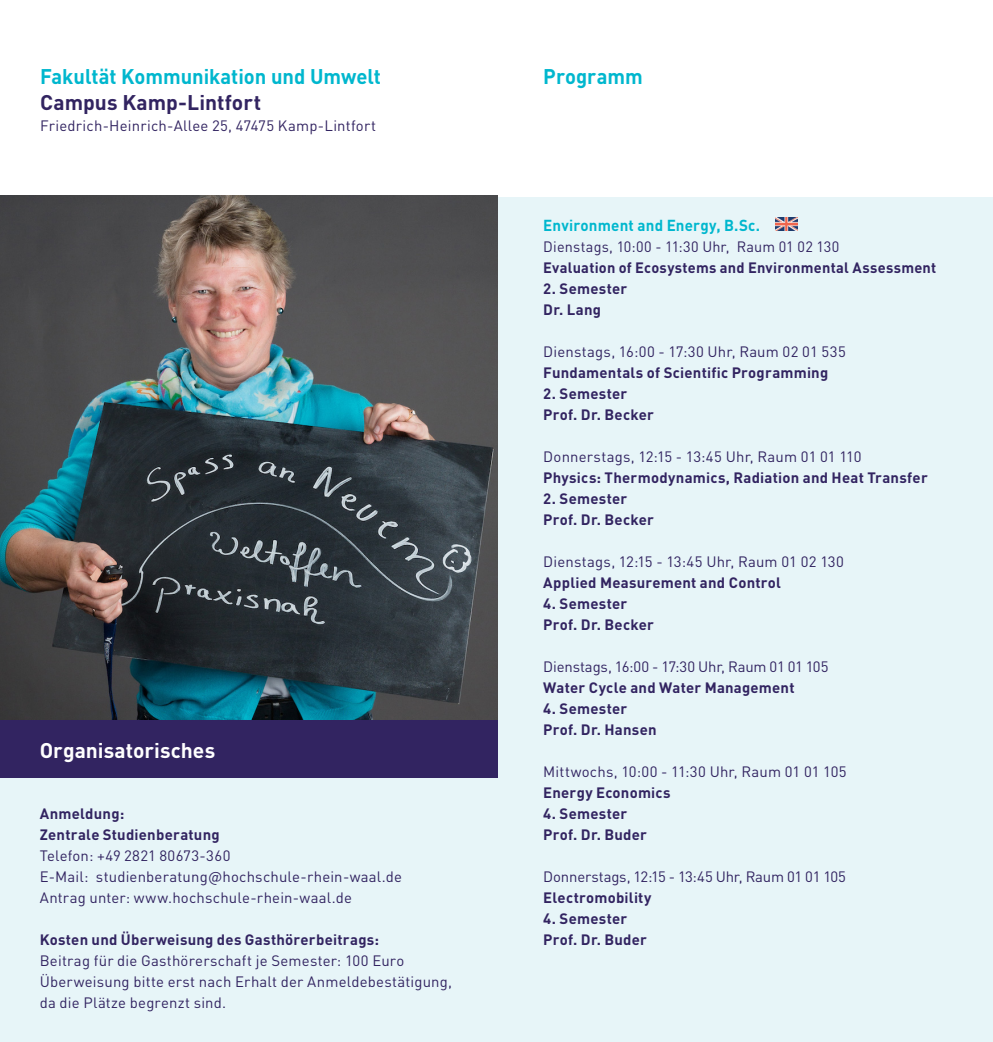
<style>
.page{position:relative;width:993px;height:1042px;background:#fff}
.page>*{position:absolute;margin:0;border:0;box-sizing:border-box;transform-origin:0 0}
.t1{font:700 21px "DINOT";color:#00b7ce;scale:.96 1}
.HRW_Headlines_M2{font:700 21px "DINOT";color:#322461}
.t2{font:700 21px "DINOT";color:#fff}
.t3{font:700 15.75px "DINOT";letter-spacing:.01em;color:#00b7ce;scale:.96 1}
.HSRW_Fließtext_DIN{font:14.88px/21px "DINOT";letter-spacing:.01em;color:#322461}
.t4{font:700 14.88px/21px "DINOT";letter-spacing:.015em;color:#322461}
.HSRW_Fließtext_DIN-2{font:14.88px "DINOT";letter-spacing:-.015em;color:#322461}
.s1{font-weight:700}
</style>
<div class="page">
<div style="left:0;top:197px;width:992px;height:845px;background:#e7f5f8"></div>
<div style="left:0;top:717px;width:497px;height:60px;background:#322461"></div>
<img style="left:0;top:196px;width:497px;height:523px">
<img style="left:775px;top:217px;width:22px;height:13px">
<p class="t1" style="left:40px;top:63px;width:356px">Fakultät Kommunikation und Umwelt</p>
<p class="HRW_Headlines_M2" style="left:40px;top:89px;width:222px">Campus Kamp-Lintfort</p>
<p class="HSRW_Fließtext_DIN" style="left:40px;top:115px;width:337px">Friedrich-Heinrich-Allee 25, 47475 Kamp-Lintfort</p>
<p class="t2" style="left:40px;top:736px;width:177px">Organisatorisches</p>
<p class="t4" style="left:40px;top:803px;width:86px">Anmeldung:</p>
<p class="t4" style="left:40px;top:824px;width:181px">Zentrale Studienberatung</p>
<p class="HSRW_Fließtext_DIN" style="left:40px;top:845px;width:192px">Telefon: +49 2821 80673-360</p>
<p class="HSRW_Fließtext_DIN" style="left:40px;top:866px;width:364px">E-Mail: studienberatung@hochschule-rhein-waal.de</p>
<p class="HSRW_Fließtext_DIN" style="left:40px;top:887px;width:314px">Antrag unter: www.hochschule-rhein-waal.de</p>
<p class="t4" style="left:40px;top:929px;width:341px">Kosten und Überweisung des Gasthörerbeitrags:</p>
<p class="HSRW_Fließtext_DIN" style="left:40px;top:950px;width:366px">Beitrag für die Gasthörerschaft je Semester: 100 Euro</p>
<p class="HSRW_Fließtext_DIN" style="left:40px;top:971px;width:413px">Überweisung bitte erst nach Erhalt der Anmeldebestätigung,</p>
<p class="HSRW_Fließtext_DIN" style="left:40px;top:992px;width:188px">da die Plätze begrenzt sind.</p>
<p class="t1" style="left:543px;top:63px;width:105px">Programm</p>
<p class="t3" style="left:543px;top:215px;width:227px">Environment and Energy, B.Sc.</p>
<p class="HSRW_Fließtext_DIN" style="left:543px;top:236px;width:297px">Dienstags, 10:00 - 11:30 Uhr, Raum 01 02 130</p>
<p class="t4" style="left:543px;top:257px;width:394px">Evaluation of Ecosystems and Environmental Assessment</p>
<p class="t4" style="left:543px;top:278px;width:85px">2. Semester</p>
<p class="t4" style="left:543px;top:299px;width:59px">Dr. Lang</p>
<p class="HSRW_Fließtext_DIN" style="left:543px;top:341px;width:304px">Dienstags, 16:00 - 17:30 Uhr, Raum 02 01 535</p>
<p class="t4" style="left:543px;top:362px;width:286px">Fundamentals of Scientific Programming</p>
<p class="t4" style="left:543px;top:383px;width:85px">2. Semester</p>
<p class="t4" style="left:543px;top:404px;width:112px">Prof. Dr. Becker</p>
<p class="HSRW_Fließtext_DIN" style="left:543px;top:446px;width:319px">Donnerstags, 12:15 - 13:45 Uhr, Raum 01 01 110</p>
<p class="t4" style="left:543px;top:467px;width:386px">Physics: Thermodynamics, Radiation and Heat Transfer</p>
<p class="t4" style="left:543px;top:488px;width:85px">2. Semester</p>
<p class="t4" style="left:543px;top:509px;width:112px">Prof. Dr. Becker</p>
<p class="HSRW_Fließtext_DIN" style="left:543px;top:551px;width:302px">Dienstags, 12:15 - 13:45 Uhr, Raum 01 02 130<br><span class="s1">Applied Measurement and Control</span></p>
<p class="t4" style="left:543px;top:593px;width:85px">4. Semester</p>
<p class="t4" style="left:543px;top:614px;width:112px">Prof. Dr. Becker</p>
<p class="HSRW_Fließtext_DIN-2" style="left:543px;top:657px;width:286px">Dienstags, 16:00 - 17:30 Uhr, Raum 01 01 105</p>
<p class="t4" style="left:543px;top:677px;width:253px">Water Cycle and Water Management</p>
<p class="t4" style="left:543px;top:698px;width:85px">4. Semester</p>
<p class="t4" style="left:543px;top:719px;width:115px">Prof. Dr. Hansen</p>
<p class="HSRW_Fließtext_DIN" style="left:543px;top:761px;width:305px">Mittwochs, 10:00 - 11:30 Uhr, Raum 01 01 105<br><span class="s1">Energy Economics</span></p>
<p class="t4" style="left:543px;top:803px;width:85px">4. Semester</p>
<p class="t4" style="left:543px;top:824px;width:105px">Prof. Dr. Buder</p>
<p class="HSRW_Fließtext_DIN-2" style="left:543px;top:867px;width:304px">Donnerstags, 12:15 - 13:45 Uhr, Raum 01 01 105</p>
<p class="t4" style="left:543px;top:887px;width:110px">Electromobility</p>
<p class="t4" style="left:543px;top:908px;width:105px">4. Semester<br>Prof. Dr. Buder</p>
</div>
